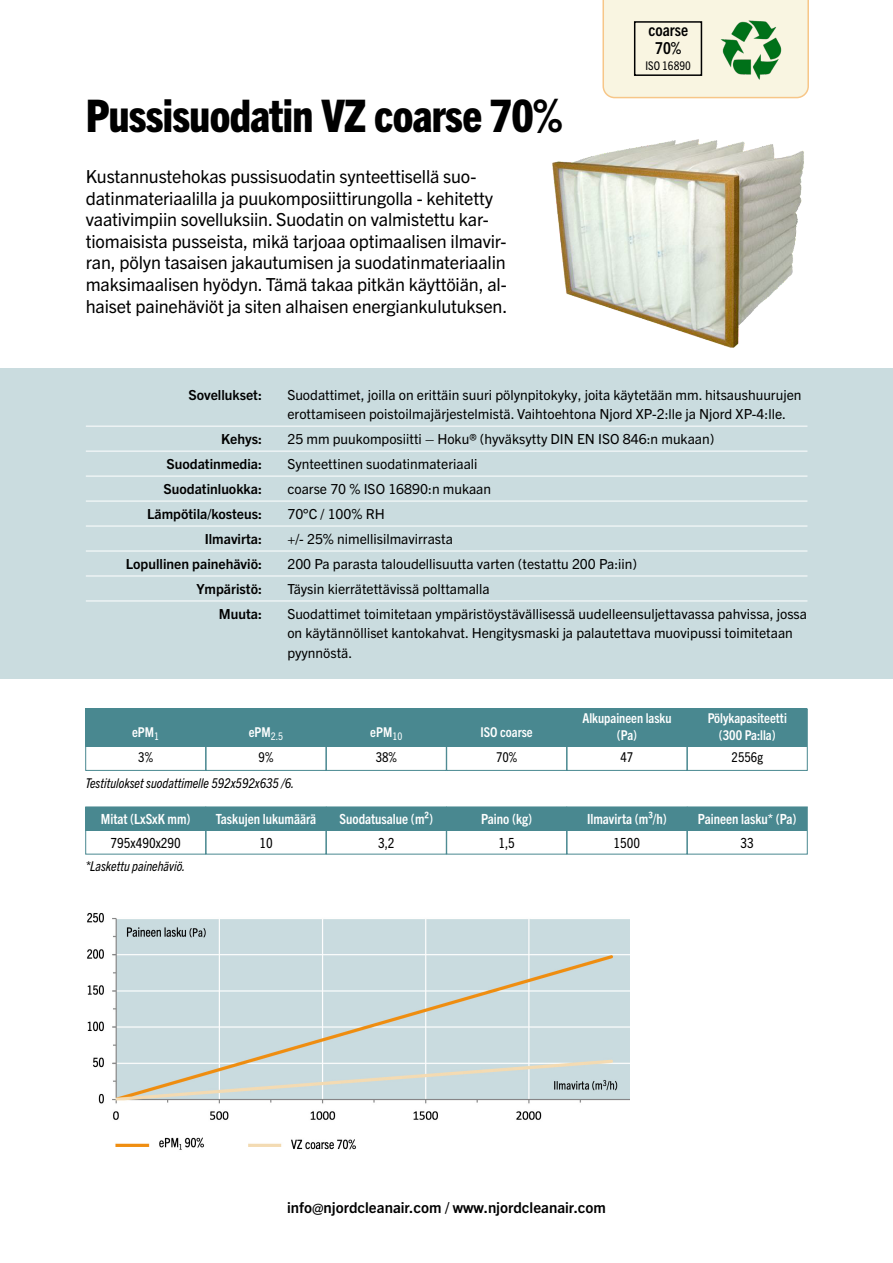
<style>
.page{position:relative;width:893px;height:1263px;background:#fff}
.page>*{position:absolute;margin:0;border:0;box-sizing:border-box;transform-origin:0 0}
.t1{font:800 condensed 45px "Trade Gothic Next LT Pro";letter-spacing:-.015em;color:#000}
.t2{font:18px/21.6px "Trade Gothic Next LT Pro";letter-spacing:-.01em;color:#000}
.t3{font:700 condensed 16.5px "Trade Gothic Next LT Pro";color:#000}
.t4{font:700 15px "Trade Gothic Next LT Pro";color:#000}
.t5{font:700 condensed 13.95px/23.4px "Trade Gothic Next LT Pro";color:#fff;text-align:center}
.t6{font:condensed 13.95px "Trade Gothic Next LT Pro";color:#000}
.t7{font:13.8px/19.4px "Trade Gothic Next LT Pro";color:#000}
.t8{font:700 13.8px "Trade Gothic Next LT Pro";color:#000}
.t9{font:700 condensed 13.5px/16.2px "Trade Gothic Next LT Pro";color:#fff;text-align:center}
.t10{font:italic condensed 13.5px "Trade Gothic Next LT Pro";color:#000}
.t11{font:condensed 13.5px "Trade Gothic Next LT Pro";color:#000}
.t12{font:condensed 12px "Trade Gothic Next LT Pro";color:#000}
.s1{font-weight:400;color:#000}
</style>
<div class="page">
<div style="left:602px;top:0;width:207px;height:98px;background:#f9f5e1"></div>
<div style="left:0;top:368px;width:893px;height:310px;background:#cadcdf"></div>
<hr style="left:86px;top:426px;width:721px;height:1px;background:#fff">
<hr style="left:86px;top:451px;width:721px;height:1px;background:#fff">
<hr style="left:86px;top:476px;width:721px;height:1px;background:#fff">
<hr style="left:86px;top:501px;width:721px;height:1px;background:#fff">
<hr style="left:86px;top:526px;width:721px;height:1px;background:#fff">
<hr style="left:86px;top:551px;width:721px;height:1px;background:#fff">
<hr style="left:86px;top:576px;width:721px;height:1px;background:#fff">
<hr style="left:86px;top:601px;width:721px;height:1px;background:#fff">
<div style="left:86px;top:709px;width:721px;height:38px;background:#498890"></div>
<div style="left:85px;top:709px;width:121px;height:61px;border:1px solid #498890"></div>
<div style="left:206px;top:709px;width:120px;height:61px;border:1px solid #498890"></div>
<div style="left:326px;top:709px;width:120px;height:61px;border:1px solid #498890"></div>
<div style="left:446px;top:709px;width:121px;height:61px;border:1px solid #498890"></div>
<div style="left:567px;top:709px;width:120px;height:61px;border:1px solid #498890"></div>
<div style="left:687px;top:709px;width:120px;height:61px;border:1px solid #498890"></div>
<div style="left:86px;top:807px;width:721px;height:23px;background:#498890"></div>
<div style="left:86px;top:807px;width:120px;height:47px;border:1px solid #498890"></div>
<div style="left:206px;top:807px;width:120px;height:47px;border:1px solid #498890"></div>
<div style="left:326px;top:807px;width:120px;height:47px;border:1px solid #498890"></div>
<div style="left:446px;top:807px;width:121px;height:47px;border:1px solid #498890"></div>
<div style="left:567px;top:807px;width:120px;height:47px;border:1px solid #498890"></div>
<div style="left:687px;top:807px;width:120px;height:47px;border:1px solid #498890"></div>
<img style="left:720px;top:20px;width:61px;height:59px">
<img style="left:87px;top:913px;width:542px;height:237px">
<div style="left:634px;top:21px;width:68px;height:55px;border:2px solid #000"></div>
<img style="left:552px;top:139px;width:252px;height:209px">
<p class="t1" style="left:86px;top:85px;width:478px">Pussisuodatin VZ coarse 70%</p>
<p class="t2" style="left:86px;top:164px;width:423px">Kustannustehokas pussisuodatin synteettisellä suo&shy;datinmateriaalilla ja puukomposiittirungolla - kehitetty vaativimpiin sovelluksiin. Suodatin on valmistettu kar&shy;tiomaisista pusseista, mikä tarjoaa optimaalisen ilmavir&shy;ran, pölyn tasaisen jakautumisen ja suodatinmateriaalin maksimaalisen hyödyn. Tämä takaa pitkän käyttöiän, al&shy;haiset painehäviöt ja siten alhaisen energiankulutuksen.</p>
<p class="t3" style="left:648px;top:19px;width:41px">coarse</p>
<p class="t3" style="left:655px;top:37px;width:28px">70%</p>
<p class="t12" style="left:645px;top:58px;width:47px">ISO 16890</p>
<p class="t8" style="left:188px;top:385px;width:75px">Sovellukset:</p>
<p class="t8" style="left:221px;top:430px;width:42px">Kehys:</p>
<p class="t8" style="left:166px;top:454px;width:97px">Suodatinmedia:</p>
<p class="t8" style="left:163px;top:479px;width:100px">Suodatinluokka:</p>
<p class="t8" style="left:147px;top:504px;width:116px">Lämpötila/kosteus:</p>
<p class="t8" style="left:205px;top:529px;width:59px">Ilmavirta:</p>
<p class="t8" style="left:126px;top:554px;width:138px">Lopullinen painehäviö:</p>
<p class="t8" style="left:196px;top:579px;width:67px">Ympäristö:</p>
<p class="t8" style="left:219px;top:604px;width:45px">Muuta:</p>
<p class="t7" style="left:287px;top:384px;width:516px">Suodattimet, joilla on erittäin suuri pölynpitokyky, joita käytetään mm. hitsaushuurujen erottamiseen poistoilmajärjestelmistä. Vaihtoehtona Njord XP-2:lle ja Njord XP-4:lle.</p>
<p class="t7" style="left:287px;top:429px;width:428px">25 mm puukomposiitti – Hoku® (hyväksytty DIN EN ISO 846:n mukaan)</p>
<p class="t7" style="left:287px;top:453px;width:192px">Synteettinen suodatinmateriaali</p>
<p class="t7" style="left:287px;top:478px;width:205px">coarse 70 % ISO 16890:n mukaan</p>
<p class="t7" style="left:287px;top:503px;width:99px">70°C / 100% RH</p>
<p class="t7" style="left:287px;top:528px;width:167px">+/- 25% nimellisilmavirrasta</p>
<p class="t7" style="left:287px;top:551px;width:351px;line-height:24.9px">200 Pa parasta taloudellisuutta varten (testattu 200 Pa:iin)<br>Täysin kierrätettävissä polttamalla</p>
<p class="t7" style="left:287px;top:603px;width:521px">Suodattimet toimitetaan ympäristöystävällisessä uudelleensuljettavassa pahvissa, jossa on käytännölliset kantokahvat. Hengitysmaski ja palautettava muovipussi toimitetaan pyynnöstä.</p>
<p class="t9" style="left:132px;top:718px;width:29px;line-height:25.7px">ePM<sub>1<br></sub><span class="s1">3%</span></p>
<p class="t9" style="left:249px;top:723px;width:36px">ePM<sub>2.5</sub></p>
<p class="t11" style="left:259px;top:748px;width:16px">9%</p>
<p class="t10" style="left:86px;top:773px;width:210px">Testitulokset suodattimelle 592x592x635 /6.</p>
<p class="t5" style="left:101px;top:806px;width:91px">Mitat (LxSxK mm)<br><span class="s1">795x490x290</span></p>
<p class="t5" style="left:216px;top:806px;width:102px">Taskujen lukumäärä</p>
<p class="t6" style="left:259px;top:833px;width:15px">10</p>
<p class="t10" style="left:86px;top:857px;width:101px">*Laskettu painehäviö.</p>
<p class="t9" style="left:370px;top:723px;width:34px">ePM<sub>10</sub></p>
<p class="t11" style="left:376px;top:748px;width:23px">38%</p>
<p class="t5" style="left:340px;top:806px;width:95px">Suodatusalue (m²)</p>
<p class="t6" style="left:378px;top:833px;width:18px">3,2</p>
<p class="t9" style="left:481px;top:723px;width:54px">ISO coarse</p>
<p class="t11" style="left:496px;top:748px;width:23px">70%</p>
<p class="t5" style="left:481px;top:806px;width:53px">Paino (kg)</p>
<p class="t6" style="left:498px;top:833px;width:18px">1,5</p>
<p class="t9" style="left:582px;top:709px;width:91px">Alkupaineen lasku (Pa)</p>
<p class="t11" style="left:620px;top:748px;width:14px">47</p>
<p class="t5" style="left:587px;top:806px;width:81px">Ilmavirta (m³/h)</p>
<p class="t6" style="left:614px;top:833px;width:28px">1500</p>
<p class="t9" style="left:708px;top:709px;width:81px">Pölykapasiteetti (300 Pa:lla)</p>
<p class="t11" style="left:732px;top:748px;width:33px">2556g</p>
<p class="t5" style="left:698px;top:806px;width:100px">Paineen lasku* (Pa)</p>
<p class="t6" style="left:741px;top:833px;width:15px">33</p>
<p class="t4" style="left:287px;top:1197px;width:320px">info@njordcleanair.com / www.njordcleanair.com</p>
</div>
